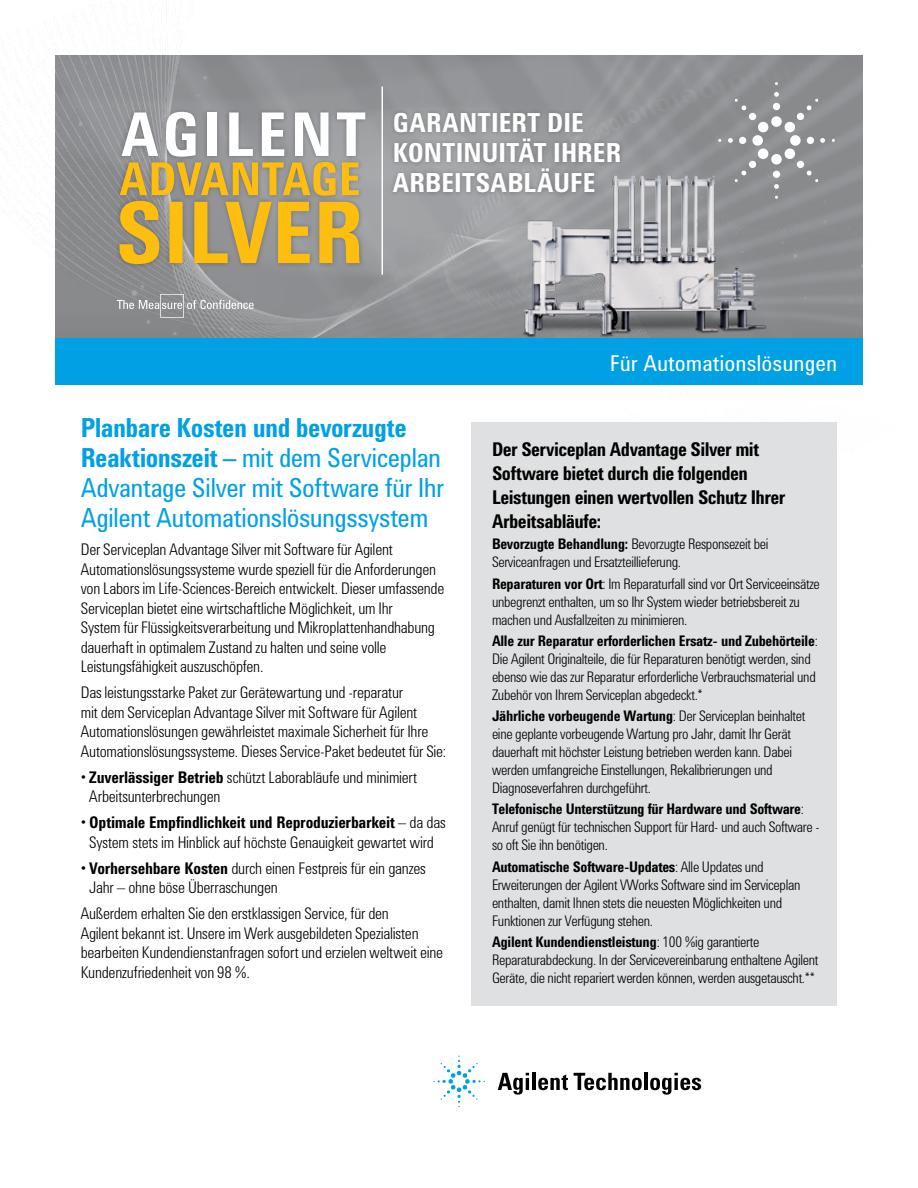
<style>
.page{position:relative;width:918px;height:1188px;background:#fff}
.page>*{position:absolute;margin:0;border:0;box-sizing:border-box;transform-origin:0 0}
.t1{font:700 61.95px "Agilent Condensed CFF";letter-spacing:.065em;color:#fff}
.t2{font:27px/30px "Agilent Condensed CFF";letter-spacing:-.025em;color:#00a1e4}
.t3{font:700 27px/30px "Agilent Condensed CFF";letter-spacing:.005em;color:#fff}
.t4{font:22.5px "Agilent Condensed CFF";color:#fff}
.t5{font:700 19.5px/24px "Agilent Condensed CFF";letter-spacing:-.03em;color:#000}
.t6{font:300 16.5px/19.5px "Agilent Condensed CFF";letter-spacing:-.015em;color:#000}
.t7{font:300 15px/18px "Agilent Condensed CFF";letter-spacing:-.02em;color:#000}
.s1{font-weight:700}
.s2{font-weight:400}
</style>
<div class="page">
<img style="left:4px;top:24px;width:859px;height:450px">
<div style="left:388px;top:108px;width:237px;height:90px;background:#000;opacity:.25"></div>
<div style="left:55px;top:339px;width:808px;height:46px;background:#00a1e4"></div>
<hr style="left:382px;top:87px;width:1px;height:188px;background:#fff">
<div style="left:115px;top:157px;width:249px;height:44px;background:#000;opacity:.25"></div>
<div style="left:117px;top:108px;width:253px;height:54px;background:#000;opacity:.25"></div>
<div style="left:114px;top:196px;width:250px;height:73px;background:#000;opacity:.25"></div>
<svg style="left:119px;top:162px;width:241px;height:102px;background:#c4a653"></svg>
<div style="left:472px;top:422px;width:365px;height:584px;background:#dfe0e1"></div>
<img style="left:516px;top:175px;width:253px;height:164px">
<svg style="left:728px;top:92px;width:97px;height:97px;background:#9a9c9e"></svg>
<svg style="left:498px;top:1073px;width:31px;height:22px"></svg>
<hr style="left:532px;top:1073px;width:4px;height:17px;background:#000">
<svg style="left:538px;top:1075px;width:30px;height:15px"></svg>
<svg style="left:574px;top:1073px;width:68px;height:17px"></svg>
<hr style="left:644px;top:1073px;width:4px;height:17px;background:#000">
<svg style="left:650px;top:1073px;width:51px;height:22px"></svg>
<svg style="left:433px;top:1056px;width:52px;height:51px"></svg>
<svg style="left:117px;top:294px;width:137px;height:24px;background:#9d9ea0"></svg>
<h1 class="t1" style="left:121px;top:88px;width:246px">AGILENT</h1>
<h2 class="t3" style="left:393px;top:107px;width:230px">GARANTIERT DIE<br>KONTINUITÄT IHRER<br>ARBEITSABLÄUFE</h2>
<h3 class="t4" style="left:610px;top:346px;width:229px">Für Automationslösungen</h3>
<h2 class="t2" style="left:81px;top:412px;width:365px"><span class="s1">Planbare Kosten und bevorzugte Reaktionszeit –</span> mit dem Serviceplan Advantage Silver mit Software für Ihr Agilent Automationslösungssystem</h2>
<p class="t6" style="left:81px;top:539px;width:365px">Der Serviceplan Advantage Silver mit Software für Agilent Automationslösungssysteme wurde speziell für die Anforderungen von Labors im Life-Sciences-Bereich entwickelt. Dieser umfassende Serviceplan bietet eine wirtschaftliche Möglichkeit, um Ihr<br>System für Flüssigkeitsverarbeitung und Mikroplattenhandhabung dauerhaft in optimalem Zustand zu halten und seine volle Leistungsfähigkeit auszuschöpfen.</p>
<p class="t6" style="left:81px;top:682px;width:367px">Das leistungsstarke Paket zur Gerätewartung und -reparatur<br>mit dem Serviceplan Advantage Silver mit Software für Agilent Automationslösungen gewährleistet maximale Sicherheit für Ihre Automationslösungssysteme. Dieses Service-Paket bedeutet für Sie:</p>
<p class="t6" style="left:89px;top:766px;width:329px;text-indent:-8px"><span class="s2">•</span> <span class="s1">Zuverlässiger Betrieb</span> schützt Laborabläufe und minimiert<br>Arbeitsunterbrechungen</p>
<p class="t6" style="left:81px;top:812px;width:366px;text-align:center"><span class="s2">•</span> <span class="s1">Optimale Empfindlichkeit und Reproduzierbarkeit</span> – da das<br>System stets im Hinblick auf höchste Genauigkeit gewartet wird</p>
<p class="t6" style="left:89px;top:857px;width:338px;text-indent:-8px"><span class="s2">•</span> <span class="s1">Vorhersehbare Kosten</span> durch einen Festpreis für ein ganzes<br>Jahr – ohne böse Überraschungen</p>
<p class="t6" style="left:81px;top:903px;width:364px">Außerdem erhalten Sie den erstklassigen Service, für den<br>Agilent bekannt ist. Unsere im Werk ausgebildeten Spezialisten bearbeiten Kundendienstanfragen sofort und erzielen weltweit eine Kundenzufriedenheit von 98 %.</p>
<h3 class="t5" style="left:492px;top:437px;width:295px">Der Serviceplan Advantage Silver mit Software bietet durch die folgenden Leistungen einen wertvollen Schutz Ihrer Arbeitsabläufe:</h3>
<p class="t7" style="left:492px;top:534px;width:278px"><span class="s1">Bevorzugte Behandlung:</span> Bevorzugte Responsezeit bei<br>Serviceanfragen und Ersatzteillieferung.</p>
<p class="t7" style="left:492px;top:573px;width:329px"><span class="s1">Reparaturen vor Ort</span>: Im Reparaturfall sind vor Ort Serviceeinsätze unbegrenzt enthalten, um so Ihr System wieder betriebsbereit zu machen und Ausfallzeiten zu minimieren.</p>
<p class="t7" style="left:492px;top:630px;width:327px"><span class="s1">Alle zur Reparatur erforderlichen Ersatz- und Zubehörteile</span>:<br>Die Agilent Originalteile, die für Reparaturen benötigt werden, sind ebenso wie das zur Reparatur erforderliche Verbrauchsmaterial und Zubehör von Ihrem Serviceplan abgedeckt.*</p>
<p class="t7" style="left:492px;top:706px;width:315px"><span class="s1">Jährliche vorbeugende Wartung</span>: Der Serviceplan beinhaltet eine geplante vorbeugende Wartung pro Jahr, damit Ihr Gerät dauerhaft mit höchster Leistung betrieben werden kann. Dabei werden umfangreiche Einstellungen, Rekalibrierungen und Diagnoseverfahren durchgeführt.</p>
<p class="t7" style="left:492px;top:799px;width:329px"><span class="s1">Telefonische Unterstützung für Hardware und Software</span>:<br>Anruf genügt für technischen Support für Hard- und auch Software - so oft Sie ihn benötigen.</p>
<p class="t7" style="left:492px;top:856px;width:310px"><span class="s1">Automatische Software-Updates</span>: Alle Updates und Erweiterungen der Agilent VWorks Software sind im Serviceplan enthalten, damit Ihnen stets die neuesten Möglichkeiten und Funktionen zur Verfügung stehen.</p>
<p class="t7" style="left:492px;top:931px;width:328px"><span class="s1">Agilent Kundendienstleistung</span>: 100 %ig garantierte<br>Reparaturabdeckung. In der Servicevereinbarung enthaltene Agilent<br>Geräte, die nicht repariert werden können, werden ausgetauscht.**</p>
</div>
